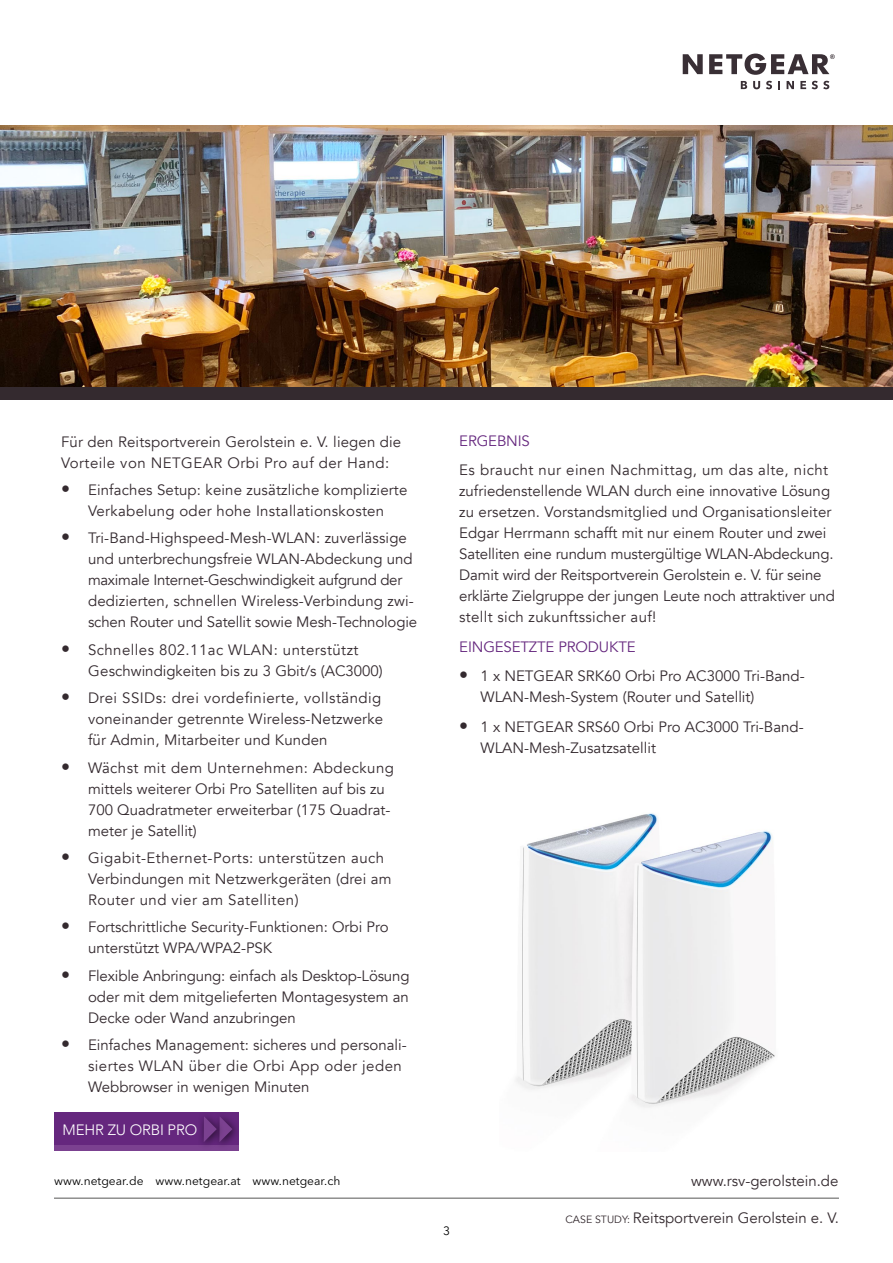
<style>
.page{position:relative;width:893px;height:1263px;background:#fff}
.page>*{position:absolute;margin:0;border:0;box-sizing:border-box;transform-origin:0 0}
.t1{font:15px/21px "Avenir";color:#342a2f}
.t2{font:15px/21px "Avenir";letter-spacing:.03em;color:#342a2f}
.t3{font:15px "Avenir";letter-spacing:-.01em;color:#65277e}
.t4{font:300 15px "Avenir";letter-spacing:-.01em;color:#fff}
.t5{font:12px "Avenir Next LT Pro";color:#000}
.s1{font-size:18px}
.s2{font-size:10.5px}
</style>
<div class="page">
<hr style="left:54px;top:1198px;width:785px;height:1px;background:#575756">
<img style="left:0;top:125px;width:893px;height:262px">
<div style="left:0;top:387px;width:893px;height:12px;background:#342a2f"></div>
<svg style="left:741px;top:81px;width:6px;height:8px"></svg>
<svg style="left:753px;top:81px;width:7px;height:8px"></svg>
<svg style="left:766px;top:81px;width:6px;height:8px"></svg>
<svg style="left:778px;top:81px;width:2px;height:8px"></svg>
<svg style="left:787px;top:81px;width:7px;height:8px"></svg>
<svg style="left:800px;top:81px;width:6px;height:8px"></svg>
<svg style="left:812px;top:81px;width:17px;height:8px"></svg>
<svg style="left:709px;top:54px;width:126px;height:21px"></svg>
<svg style="left:683px;top:54px;width:20px;height:20px"></svg>
<img style="left:516px;top:813px;width:259px;height:295px">
<div style="left:54px;top:1112px;width:184px;height:38px;background:#65277e"></div>
<div style="left:54px;top:1145px;width:184px;height:5px;background:#7b4190"></div>
<div style="left:213px;top:1111px;width:28px;height:39px;background:#000;opacity:.65"></div>
<div style="left:197px;top:1111px;width:29px;height:39px;background:#000;opacity:.65"></div>
<svg style="left:204px;top:1116px;width:28px;height:26px"></svg>
<p class="t1" style="left:61px;top:431px;width:342px">Für den Reitsportverein Gerolstein e. V. liegen die<br>Vorteile von NETGEAR Orbi Pro auf der Hand:</p>
<p class="t1" style="left:61px;top:480px;width:348px;text-align:center"><span class="s1">•</span> Einfaches Setup: keine zusätzliche komplizierte<br>Verkabelung oder hohe Installationskosten</p>
<p class="t1" style="left:88px;top:528px;width:331px;text-indent:-27px"><span class="s1">•</span> Tri-Band-Highspeed-Mesh-WLAN: zuverlässige und unterbrechungsfreie WLAN-Abdeckung und maximale Internet-Geschwindigkeit aufgrund der dedizierten, schnellen Wireless-Verbindung zwi&shy;schen Router und Satellit sowie Mesh-Technologie</p>
<p class="t2" style="left:88px;top:639px;width:296px;text-indent:-27px"><span class="s1">•</span> Schnelles 802.11ac WLAN: unterstützt<br>Geschwindigkeiten bis zu 3 Gbit/s (AC3000)</p>
<p class="t1" style="left:88px;top:688px;width:297px;text-align:justify;text-indent:-27px"><span class="s1">•</span> Drei SSIDs: drei vordefinierte, vollständig voneinander getrennte Wireless-Netzwerke für Admin, Mitarbeiter und Kunden</p>
<p class="t1" style="left:88px;top:757px;width:307px;text-indent:-27px"><span class="s1">•</span> Wächst mit dem Unternehmen: Abdeckung mittels weiterer Orbi Pro Satelliten auf bis zu 700 Quadratmeter erweiterbar (175 Quadrat&shy;meter je Satellit)</p>
<p class="t2" style="left:88px;top:847px;width:305px;text-indent:-27px"><span class="s1">•</span> Gigabit-Ethernet-Ports: unterstützen auch<br>Verbindungen mit Netzwerkgeräten (drei am<br>Router und vier am Satelliten)</p>
<p class="t1" style="left:88px;top:917px;width:302px;text-indent:-27px"><span class="s1">•</span> Fortschrittliche Security-Funktionen: Orbi Pro unterstützt WPA/WPA2-PSK</p>
<p class="t1" style="left:88px;top:965px;width:323px;text-align:justify;text-indent:-27px"><span class="s1">•</span> Flexible Anbringung: einfach als Desktop-Lösung oder mit dem mitgelieferten Montagesystem an Decke oder Wand anzubringen</p>
<p class="t1" style="left:88px;top:1035px;width:320px;text-indent:-27px"><span class="s1">•</span> Einfaches Management: sicheres und personali&shy;siertes WLAN über die Orbi App oder jeden<br>Webbrowser in wenigen Minuten</p>
<p class="t4" style="left:63px;top:1121px;width:136px">MEHR ZU ORBI PRO</p>
<p class="t5" style="left:54px;top:1173px;width:288px">www.netgear.de www.netgear.at www.netgear.ch</p>
<p class="t3" style="left:459px;top:431px;width:72px">ERGEBNIS</p>
<p class="t1" style="left:459px;top:460px;width:377px">Es braucht nur einen Nachmittag, um das alte, nicht zufriedenstellende WLAN durch eine innovative Lösung zu ersetzen. Vorstandsmitglied und Organisationsleiter Edgar Herrmann schafft mit nur einem Router und zwei Satelliten eine rundum mustergültige WLAN-Abdeckung.<br>Damit wird der Reitsportverein Gerolstein e. V. für seine erklärte Zielgruppe der jungen Leute noch attraktiver und stellt sich zukunftssicher auf!</p>
<p class="t3" style="left:459px;top:637px;width:178px">EINGESETZTE PRODUKTE</p>
<p class="t1" style="left:480px;top:666px;width:326px;text-indent:-21px"><span class="s1">•</span> 1 x NETGEAR SRK60 Orbi Pro AC3000 Tri-Band-<br>WLAN-Mesh-System (Router und Satellit)</p>
<p class="t1" style="left:480px;top:716px;width:325px;text-indent:-21px"><span class="s1">•</span> 1 x NETGEAR SRS60 Orbi Pro AC3000 Tri-Band-<br>WLAN-Mesh-Zusatzsatellit</p>
<p class="t5" style="left:443px;top:1224px;width:8px">3</p>
<p class="t1" style="left:691px;top:1171px;width:149px">www.rsv-gerolstein.de</p>
<p class="t1" style="left:566px;top:1207px;width:275px"><span class="s2">CASE STUDY:</span> Reitsportverein Gerolstein e. V.</p>
</div>
